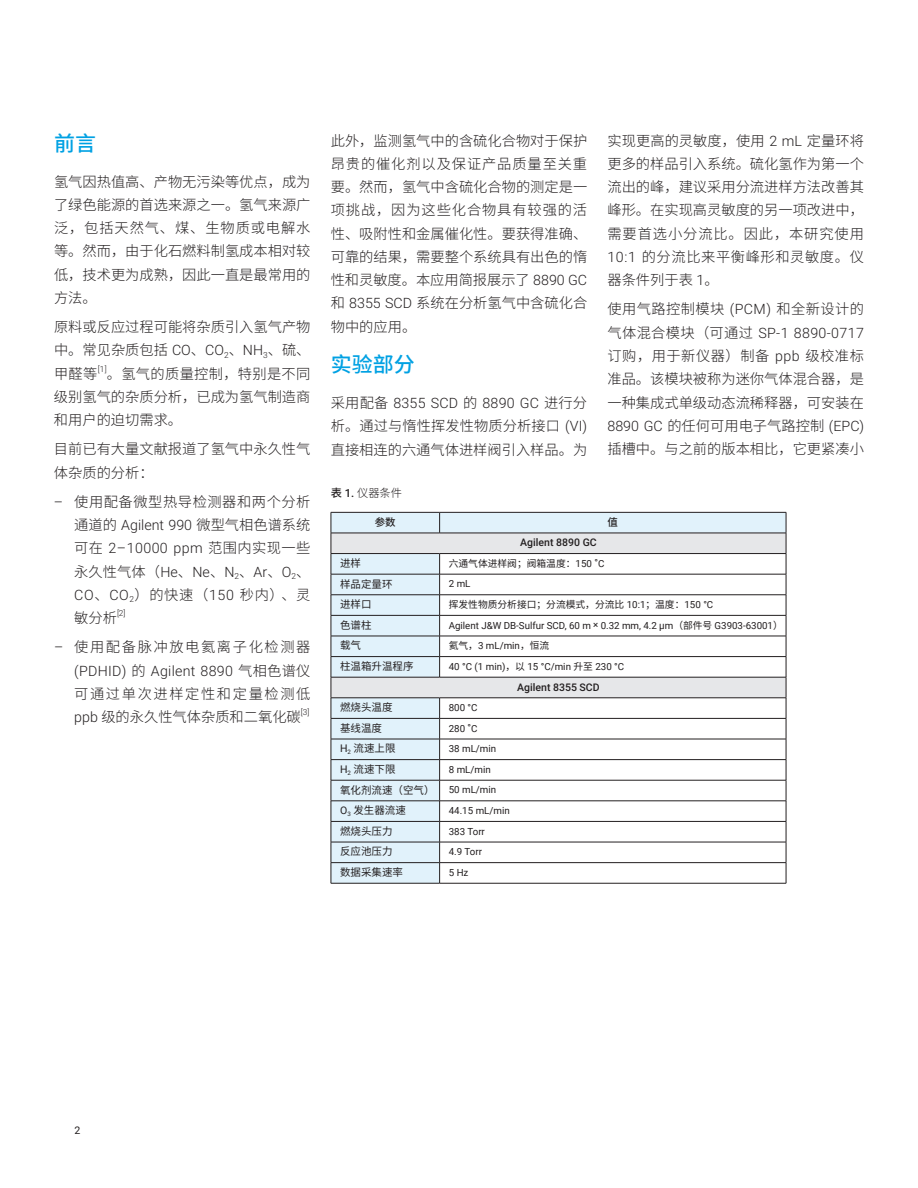
<style>
.page{position:relative;width:918px;height:1188px;background:#fff}
.page>*{position:absolute;margin:0;border:0;box-sizing:border-box;transform-origin:0 0}
.t1{font:500 21px "Noto Sans CJ Ksc";color:#00a1e3}
.t2{font:300 14.25px/23.2px "Noto Sans CJ Ksc";color:#231f20;text-align:justify}
.t3{font:300 14.25px "Roboto";letter-spacing:.02em;color:#231f20}
.t4{font:300 14.25px/23.2px "Noto Sans CJ Ksc";letter-spacing:.115em;color:#231f20}
.t5{font:300 14.25px/23.2px "Noto Sans CJ Ksc";letter-spacing:.04em;color:#231f20;text-align:right}
.t6{font:300 14.25px "Roboto";color:#231f20}
.t7{font:300 14.25px "Noto Sans CJ Ksc";letter-spacing:.03em;color:#231f20}
.t8{font:300 11.25px "Noto Sans CJ Ksc";color:#231f20}
.t9{font:10.5px "Noto Sans CJ Ksc";color:#231f20}
.t10{font:500 10.5px "Roboto";color:#231f20}
.t11{font:500 10.5px "Noto Sans CJ Ksc";color:#231f20}
.t12{font:10.5px "Roboto";color:#231f20}
.t13{font:9.75px "Roboto";color:#231f20}
.t14{font:9.75px "Noto Sans CJ Ksc";color:#231f20}
.t15{font:300 8.25px "Roboto";color:#231f20}
.s1{font-family:"Roboto"}
.s2{font-family:"Noto Sans CJ Ksc"}
.s3{font-weight:500}
.s4{font-family:"Roboto";font-weight:500}
</style>
<div class="page">
<svg style="left:332px;top:513px;width:454px;height:370px"></svg>
<svg style="left:332px;top:534px;width:454px;height:164px"></svg>
<hr style="left:331px;top:574px;width:109px;height:1px;background:#231f20">
<hr style="left:331px;top:595px;width:109px;height:1px;background:#231f20">
<hr style="left:331px;top:615px;width:109px;height:1px;background:#231f20">
<hr style="left:331px;top:636px;width:109px;height:1px;background:#231f20">
<hr style="left:331px;top:656px;width:109px;height:1px;background:#231f20">
<hr style="left:331px;top:718px;width:109px;height:1px;background:#231f20">
<hr style="left:331px;top:739px;width:109px;height:1px;background:#231f20">
<hr style="left:331px;top:759px;width:109px;height:1px;background:#231f20">
<hr style="left:331px;top:780px;width:109px;height:1px;background:#231f20">
<hr style="left:331px;top:801px;width:109px;height:1px;background:#231f20">
<hr style="left:331px;top:821px;width:109px;height:1px;background:#231f20">
<hr style="left:331px;top:842px;width:109px;height:1px;background:#231f20">
<hr style="left:331px;top:862px;width:109px;height:1px;background:#231f20">
<hr style="left:331px;top:883px;width:109px;height:1px;background:#231f20">
<svg style="left:439px;top:513px;width:1px;height:20px"></svg>
<svg style="left:439px;top:554px;width:1px;height:123px"></svg>
<svg style="left:439px;top:699px;width:1px;height:184px"></svg>
<hr style="left:440px;top:883px;width:346px;height:1px;background:#231f20">
<hr style="left:331px;top:512px;width:109px;height:1px;background:#231f20">
<hr style="left:440px;top:512px;width:346px;height:1px;background:#231f20">
<svg style="left:786px;top:513px;width:1px;height:370px"></svg>
<hr style="left:331px;top:533px;width:109px;height:1px;background:#231f20">
<hr style="left:440px;top:533px;width:346px;height:1px;background:#231f20">
<hr style="left:331px;top:553px;width:109px;height:1px;background:#231f20">
<hr style="left:440px;top:553px;width:346px;height:1px;background:#231f20">
<hr style="left:440px;top:574px;width:346px;height:1px;background:#231f20">
<hr style="left:440px;top:595px;width:346px;height:1px;background:#231f20">
<hr style="left:331px;top:677px;width:109px;height:1px;background:#231f20">
<svg style="left:331px;top:513px;width:1px;height:370px"></svg>
<hr style="left:440px;top:677px;width:346px;height:1px;background:#231f20">
<hr style="left:331px;top:698px;width:109px;height:1px;background:#231f20">
<hr style="left:440px;top:698px;width:346px;height:1px;background:#231f20">
<hr style="left:440px;top:615px;width:346px;height:1px;background:#231f20">
<hr style="left:440px;top:636px;width:346px;height:1px;background:#231f20">
<hr style="left:440px;top:656px;width:346px;height:1px;background:#231f20">
<hr style="left:440px;top:718px;width:346px;height:1px;background:#231f20">
<hr style="left:440px;top:739px;width:346px;height:1px;background:#231f20">
<hr style="left:440px;top:759px;width:346px;height:1px;background:#231f20">
<hr style="left:440px;top:780px;width:346px;height:1px;background:#231f20">
<hr style="left:440px;top:801px;width:346px;height:1px;background:#231f20">
<hr style="left:440px;top:821px;width:346px;height:1px;background:#231f20">
<hr style="left:440px;top:842px;width:346px;height:1px;background:#231f20">
<hr style="left:440px;top:862px;width:346px;height:1px;background:#231f20">
<h1 class="t1" style="left:54px;top:131px;width:43px">前言</h1>
<p class="t2" style="left:54px;top:170px;width:258px">氢气因热值高、产物无污染等优点，成为了绿色能源的首选来源之一。氢气来源广泛，包括天然气、煤、生物质或电解水等。然而，由于化石燃料制氢成本相对较低，技术更为成熟，因此一直是最常用的方法。</p>
<p class="t2" style="left:54px;top:316px;width:258px">原料或反应过程可能将杂质引入氢气产物中。常见杂质包括 <span class="s1">CO</span>、<span class="s1">CO</span><sub>2</sub>、<span class="s1">NH</span><sub>3</sub>、硫、甲醛等</p>
<p class="t15" style="left:98px;top:363px;width:10px">[1]</p>
<p class="t2" style="left:54px;top:362px;width:258px;text-indent:53px">。氢气的质量控制，特别是不同级别氢气的杂质分析，已成为氢气制造商和用户的迫切需求。</p>
<p class="t2" style="left:54px;top:438px;width:258px">目前已有大量文献报道了氢气中永久性气体杂质的分析：</p>
<p class="t5" style="left:54px;top:490px;width:258px"><span class="s1">–</span> 使用配备微型热导检测器和两个分析通道的 <span class="s1">Agilent 990</span> 微型气相色谱系统</p>
<p class="t3" style="left:74px;top:538px;width:238px"><span class="s2">可在</span> 2–10000 ppm <span class="s2">范围内实现一些</span></p>
<p class="t2" style="left:74px;top:560px;width:238px">永久性气体（<span class="s1">He</span>、<span class="s1">Ne</span>、<span class="s1">N</span><sub>2</sub>、<span class="s1">Ar</span>、<span class="s1">O</span><sub>2</sub>、<span class="s1">CO</span>、<span class="s1">CO</span><sub>2</sub>）的快速（<span class="s1">150</span> 秒内）、灵敏分析</p>
<p class="t15" style="left:117px;top:607px;width:10px">[2]</p>
<p class="t4" style="left:54px;top:636px;width:258px"><span class="s1">–</span> 使用配备脉冲放电氦离子化检测器</p>
<p class="t3" style="left:74px;top:661px;width:238px">(PDHID) <span class="s2">的</span> Agilent 8890 <span class="s2">气相色谱仪</span></p>
<p class="t4" style="left:74px;top:682px;width:238px">可通过单次进样定性和定量检测低<span class="s1">ppb</span> 级的永久性气体杂质和二氧化碳</p>
<p class="t15" style="left:301px;top:706px;width:10px">[3]</p>
<p class="t2" style="left:331px;top:129px;width:258px">此外，监测氢气中的含硫化合物对于保护昂贵的催化剂以及保证产品质量至关重要。然而，氢气中含硫化合物的测定是一项挑战，因为这些化合物具有较强的活性、吸附性和金属催化性。要获得准确、可靠的结果，需要整个系统具有出色的惰性和灵敏度。本应用简报展示了 <span class="s1">8890 GC</span>和 <span class="s1">8355 SCD</span> 系统在分析氢气中含硫化合物中的应用。</p>
<h1 class="t1" style="left:331px;top:353px;width:85px">实验部分</h1>
<p class="t3" style="left:331px;top:393px;width:258px"><span class="s2">采用配备</span> 8355 SCD <span class="s2">的</span> 8890 GC <span class="s2">进行分</span></p>
<p class="t2" style="left:331px;top:415px;width:258px">析。通过与惰性挥发性物质分析接口 <span class="s1">(VI)</span>直接相连的六通气体进样阀引入样品。为</p>
<p class="t2" style="left:607px;top:129px;width:258px">实现更高的灵敏度，使用 <span class="s1">2 mL</span> 定量环将更多的样品引入系统。硫化氢作为第一个流出的峰，建议采用分流进样方法改善其峰形。在实现高灵敏度的另一项改进中，需要首选小分流比。因此，本研究使用<span class="s1">10:1</span> 的分流比来平衡峰形和灵敏度。仪器条件列于表 <span class="s1">1</span>。</p>
<p class="t7" style="left:607px;top:301px;width:258px">使用气路控制模块 <span class="s1">(PCM)</span> 和全新设计的</p>
<p class="t3" style="left:607px;top:323px;width:258px"><span class="s2">气体混合模块（可通过</span> SP-1 8890-0717</p>
<p class="t2" style="left:607px;top:344px;width:258px">订购，用于新仪器）制备 <span class="s1">ppb</span> 级校准标准品。该模块被称为迷你气体混合器，是一种集成式单级动态流稀释器，可安装在</p>
<p class="t6" style="left:607px;top:416px;width:258px">8890 GC <span class="s2">的任何可用电子气路控制</span> (EPC)</p>
<p class="t2" style="left:607px;top:437px;width:258px">插槽中。与之前的版本相比，它更紧凑小</p>
<p class="t8" style="left:331px;top:486px;width:73px"><span class="s3">表</span> <span class="s4">1.</span> 仪器条件</p>
<p class="t11" style="left:375px;top:516px;width:22px">参数</p>
<p class="t11" style="left:608px;top:516px;width:12px">值</p>
<p class="t10" style="left:520px;top:535px;width:78px">Agilent 8890 GC</p>
<p class="t9" style="left:340px;top:557px;width:22px">进样</p>
<p class="t14" style="left:449px;top:558px;width:157px">六通气体进样阀；阀箱温度：<span class="s1">150 °C</span></p>
<p class="t9" style="left:340px;top:578px;width:54px">样品定量环</p>
<p class="t13" style="left:449px;top:577px;width:23px">2 mL</p>
<p class="t9" style="left:340px;top:598px;width:33px">进样口</p>
<p class="t14" style="left:449px;top:599px;width:266px">挥发性物质分析接口；分流模式，分流比 <span class="s1">10:1</span>；温度：<span class="s1">150 °C</span></p>
<p class="t9" style="left:340px;top:619px;width:33px">色谱柱</p>
<p class="t13" style="left:449px;top:618px;width:336px">Agilent J&amp;W DB-Sulfur SCD, 60 m × 0.32 mm, 4.2 µm<span class="s2">（部件号</span> G3903-63001<span class="s2">）</span></p>
<p class="t9" style="left:340px;top:640px;width:22px">载气</p>
<p class="t13" style="left:449px;top:639px;width:102px"><span class="s2">氦气，</span>3 mL/min<span class="s2">，恒流</span></p>
<p class="t9" style="left:340px;top:660px;width:75px">柱温箱升温程序</p>
<p class="t13" style="left:449px;top:659px;width:177px">40 °C (1 min)<span class="s2">，以</span> 15 °C/min <span class="s2">升至</span> 230 °C</p>
<p class="t10" style="left:517px;top:680px;width:84px">Agilent 8355 SCD</p>
<p class="t9" style="left:340px;top:701px;width:54px">燃烧头温度</p>
<p class="t13" style="left:449px;top:701px;width:30px">800 °C</p>
<p class="t9" style="left:340px;top:722px;width:43px">基线温度</p>
<p class="t13" style="left:449px;top:721px;width:30px">280 °C</p>
<p class="t9" style="left:340px;top:743px;width:57px"><span class="s1">H</span><sub>2</sub> 流速上限</p>
<p class="t13" style="left:449px;top:742px;width:49px">38 mL/min</p>
<p class="t9" style="left:340px;top:763px;width:57px"><span class="s1">H</span><sub>2</sub> 流速下限</p>
<p class="t13" style="left:449px;top:762px;width:43px">8 mL/min</p>
<p class="t9" style="left:340px;top:784px;width:96px">氧化剂流速（空气）</p>
<p class="t13" style="left:449px;top:783px;width:49px">50 mL/min</p>
<p class="t9" style="left:340px;top:804px;width:67px"><span class="s1">O</span><sub>3</sub> 发生器流速</p>
<p class="t13" style="left:449px;top:804px;width:62px">44.15 mL/min</p>
<p class="t9" style="left:340px;top:825px;width:54px">燃烧头压力</p>
<p class="t13" style="left:449px;top:824px;width:38px">383 Torr</p>
<p class="t9" style="left:340px;top:846px;width:54px">反应池压力</p>
<p class="t13" style="left:449px;top:845px;width:35px">4.9 Torr</p>
<p class="t9" style="left:340px;top:866px;width:64px">数据采集速率</p>
<p class="t13" style="left:449px;top:866px;width:21px">5 Hz</p>
<p class="t12" style="left:75px;top:1123px;width:7px">2</p>
</div>
